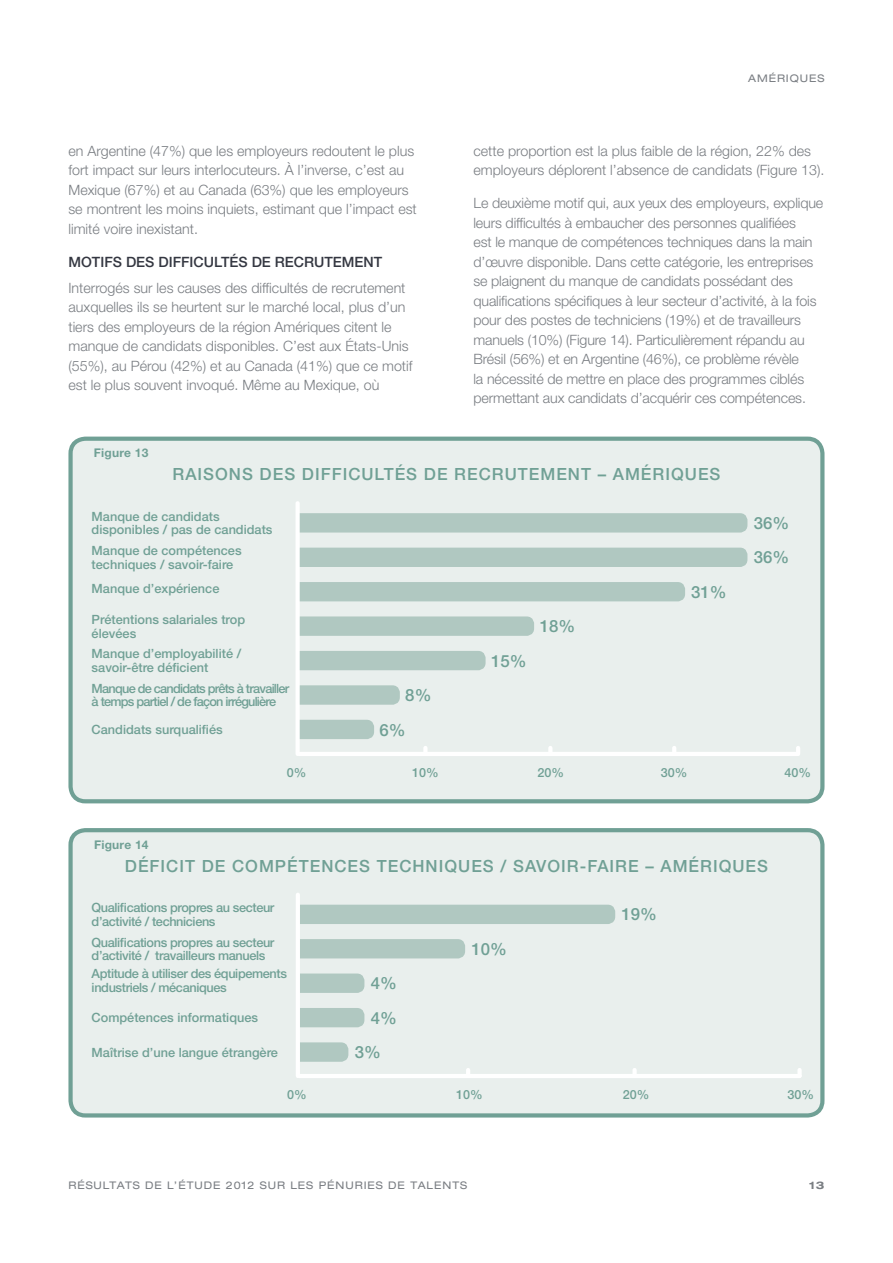
<style>
.page{position:relative;width:893px;height:1263px;background:#fff}
.page>*{position:absolute;margin:0;border:0;box-sizing:border-box;transform-origin:0 0}
.t1{font:500 16.8px "Helvetica Neue LT Std";letter-spacing:.06em;color:#70a095}
.t2{font:300 14.25px/19.5px "Helvetica Neue LT Std";letter-spacing:-.005em;color:#797d82}
.t3{font:500 14.25px "Helvetica Neue LT Std";color:#343741}
.t4{font:500 12.75px/13.5px "Helvetica Neue LT Std";color:#70a095}
.t5{font:500 12.75px/13.5px "Helvetica Neue LT Std";letter-spacing:-.03em;color:#70a095}
.t6{font:500 12.75px/13.5px "Helvetica Neue LT Std";letter-spacing:-.06em;color:#70a095}
.t7{font:500 12.6px "Helvetica Neue LT Std";color:#70a095}
.t8{font:700 12px "Helvetica Neue LT Std";letter-spacing:.02em;color:#70a095}
.t9{font:expanded 10.5px "Helvetica Neue LT Std";letter-spacing:.09em;color:#797d82}
.t10{font:700 expanded 10.5px "Helvetica Neue LT Std";color:#797d82}
</style>
<div class="page">
<div style="left:71px;top:439px;width:751px;height:362px;background:#e9efed;border-radius:15px"></div>
<div style="left:68px;top:437px;width:756px;height:366px;border:4px solid #70a095;border-radius:15px"></div>
<svg style="left:300px;top:513px;width:448px;height:20px;background:#b1c9c2"></svg>
<div style="left:300px;top:547px;width:448px;height:20px;background:#b0c8c1"></div>
<div style="left:300px;top:582px;width:385px;height:20px;background:#b0c8c1"></div>
<svg style="left:300px;top:616px;width:234px;height:20px;background:#b2c9c2"></svg>
<div style="left:300px;top:651px;width:186px;height:20px;background:#b0c8c1"></div>
<svg style="left:300px;top:685px;width:100px;height:20px;background:#b2c9c2"></svg>
<svg style="left:300px;top:719px;width:74px;height:20px"></svg>
<div style="left:295px;top:503px;width:5px;height:251px;background:#fff"></div>
<hr style="left:299px;top:752px;width:499px;height:4px;background:#fff">
<svg style="left:548px;top:748px;width:4px;height:4px"></svg>
<svg style="left:672px;top:748px;width:4px;height:4px"></svg>
<svg style="left:796px;top:748px;width:4px;height:6px"></svg>
<svg style="left:423px;top:748px;width:5px;height:4px"></svg>
<div style="left:71px;top:830px;width:751px;height:285px;background:#e9efed;border-radius:15px"></div>
<div style="left:68px;top:828px;width:756px;height:289px;border:4px solid #70a095;border-radius:15px"></div>
<div style="left:300px;top:904px;width:316px;height:20px;background:#b0c8c1"></div>
<div style="left:300px;top:939px;width:165px;height:20px;background:#b0c8c1"></div>
<svg style="left:300px;top:973px;width:65px;height:20px"></svg>
<svg style="left:300px;top:1008px;width:65px;height:20px"></svg>
<svg style="left:300px;top:1042px;width:49px;height:20px"></svg>
<hr style="left:296px;top:895px;width:4px;height:181px;background:#fff">
<hr style="left:299px;top:1074px;width:501px;height:4px;background:#fff">
<svg style="left:632px;top:1070px;width:5px;height:4px"></svg>
<svg style="left:797px;top:1070px;width:5px;height:6px"></svg>
<svg style="left:466px;top:1070px;width:4px;height:4px"></svg>
<p class="t2" style="left:68px;top:140px;width:350px">en Argentine (47%) que les employeurs redoutent le plus fort impact sur leurs interlocuteurs. À l’inverse, c’est au Mexique (67%) et au Canada (63%) que les employeurs se montrent les moins inquiets, estimant que l’impact est limité voire inexistant.</p>
<p class="t3" style="left:68px;top:253px;width:315px">Motifs des difficultés de recrutement</p>
<p class="t2" style="left:68px;top:278px;width:346px">Interrogés sur les causes des difficultés de recrutement auxquelles ils se heurtent sur le marché local, plus d’un tiers des employeurs de la région Amériques citent le manque de candidats disponibles. C’est aux États-Unis (55%), au Pérou (42%) et au Canada (41%) que ce motif est le plus souvent invoqué. Même au Mexique, où</p>
<p class="t8" style="left:94px;top:445px;width:56px">Figure 13</p>
<p class="t9" style="left:748px;top:72px;width:61px">AMÉRIQUES</p>
<p class="t2" style="left:473px;top:140px;width:353px">cette proportion est la plus faible de la région, 22% des employeurs déplorent l’absence de candidats (Figure 13).</p>
<p class="t2" style="left:473px;top:193px;width:351px">Le deuxième motif qui, aux yeux des employeurs, explique leurs difficultés à embaucher des personnes qualifiées<br>est le manque de compétences techniques dans la main d’œuvre disponible. Dans cette catégorie, les entreprises se plaignent du manque de candidats possédant des qualifications spécifiques à leur secteur d’activité, à la fois pour des postes de techniciens (19%) et de travailleurs manuels (10%) (Figure 14). Particulièrement répandu au Brésil (56%) et en Argentine (46%), ce problème révèle<br>la nécessité de mettre en place des programmes ciblés permettant aux candidats d’acquérir ces compétences.</p>
<p class="t1" style="left:172px;top:464px;width:154px">RAISONS DES DIFFICULTÉS</p>
<p class="t1" style="left:424px;top:464px;width:44px">DE RECRUTE</p>
<p class="t1" style="left:540px;top:464px;width:113px">MENT – AMÉRIQUES</p>
<p class="t4" style="left:92px;top:509px;width:182px">Manque de candidats disponibles / pas de candidats</p>
<p class="t4" style="left:92px;top:544px;width:151px">Manque de compétences techniques / savoir-faire</p>
<p class="t4" style="left:92px;top:582px;width:129px">Manque d’expérience</p>
<p class="t4" style="left:92px;top:613px;width:155px">Prétentions salariales trop élevées</p>
<p class="t4" style="left:92px;top:647px;width:151px">Manque d’employabilité / savoir-être déficient</p>
<p class="t1" style="left:491px;top:651px;width:37px">15%</p>
<p class="t1" style="left:540px;top:616px;width:37px">18%</p>
<p class="t1" style="left:691px;top:582px;width:37px">31%</p>
<p class="t6" style="left:92px;top:681px;width:199px">Manque de candidats prêts à travailler à temps partiel / de façon irrégulière</p>
<p class="t1" style="left:405px;top:685px;width:28px">8%</p>
<p class="t4" style="left:92px;top:723px;width:133px">Candidats surqualifiés</p>
<p class="t1" style="left:380px;top:720px;width:28px">6%</p>
<p class="t1" style="left:754px;top:513px;width:37px">36%</p>
<p class="t1" style="left:754px;top:547px;width:37px">36%</p>
<p class="t8" style="left:94px;top:837px;width:56px">Figure 14</p>
<p class="t7" style="left:287px;top:765px;width:21px">0%</p>
<p class="t7" style="left:412px;top:765px;width:28px">10%</p>
<p class="t7" style="left:537px;top:765px;width:28px">20%</p>
<p class="t7" style="left:661px;top:765px;width:28px">30%</p>
<p class="t7" style="left:784px;top:765px;width:28px">40%</p>
<p class="t1" style="left:125px;top:856px;width:24px">DÉFICIT</p>
<p class="t1" style="left:202px;top:856px;width:97px">DE COMPÉTE</p>
<p class="t1" style="left:321px;top:856px;width:26px">NCES</p>
<p class="t1" style="left:377px;top:856px;width:13px">TEC</p>
<p class="t1" style="left:412px;top:856px;width:38px">HNIQUES</p>
<p class="t1" style="left:501px;top:856px;width:120px">/ SAVOIR-FAIRE</p>
<p class="t1" style="left:645px;top:856px;width:56px">– AMÉRIQUES</p>
<p class="t5" style="left:92px;top:901px;width:184px">Qualifications propres au secteur d’activité / techniciens</p>
<p class="t1" style="left:621px;top:904px;width:37px">19%</p>
<p class="t5" style="left:92px;top:935px;width:184px">Qualifications propres au secteur d’activité / travailleurs manuels</p>
<p class="t5" style="left:92px;top:967px;width:197px">Aptitude à utiliser des équipements industriels / mécaniques</p>
<p class="t4" style="left:92px;top:1011px;width:168px">Compétences informatiques</p>
<p class="t4" style="left:92px;top:1045px;width:188px">Maîtrise d’une langue étrangère</p>
<p class="t1" style="left:371px;top:973px;width:28px">4%</p>
<p class="t1" style="left:371px;top:1008px;width:28px">4%</p>
<p class="t1" style="left:355px;top:1042px;width:28px">3%</p>
<p class="t1" style="left:471px;top:939px;width:37px">10%</p>
<p class="t7" style="left:287px;top:1087px;width:21px">0%</p>
<p class="t7" style="left:456px;top:1087px;width:28px">10%</p>
<p class="t7" style="left:623px;top:1087px;width:28px">20%</p>
<p class="t7" style="left:787px;top:1087px;width:28px">30%</p>
<p class="t9" style="left:68px;top:1179px;width:400px">RÉSULTATS DE L’ÉTUDE 2012 SUR LES PÉNURIES DE TALENTS</p>
<p class="t10" style="left:809px;top:1178px;width:17px">13</p>
</div>
